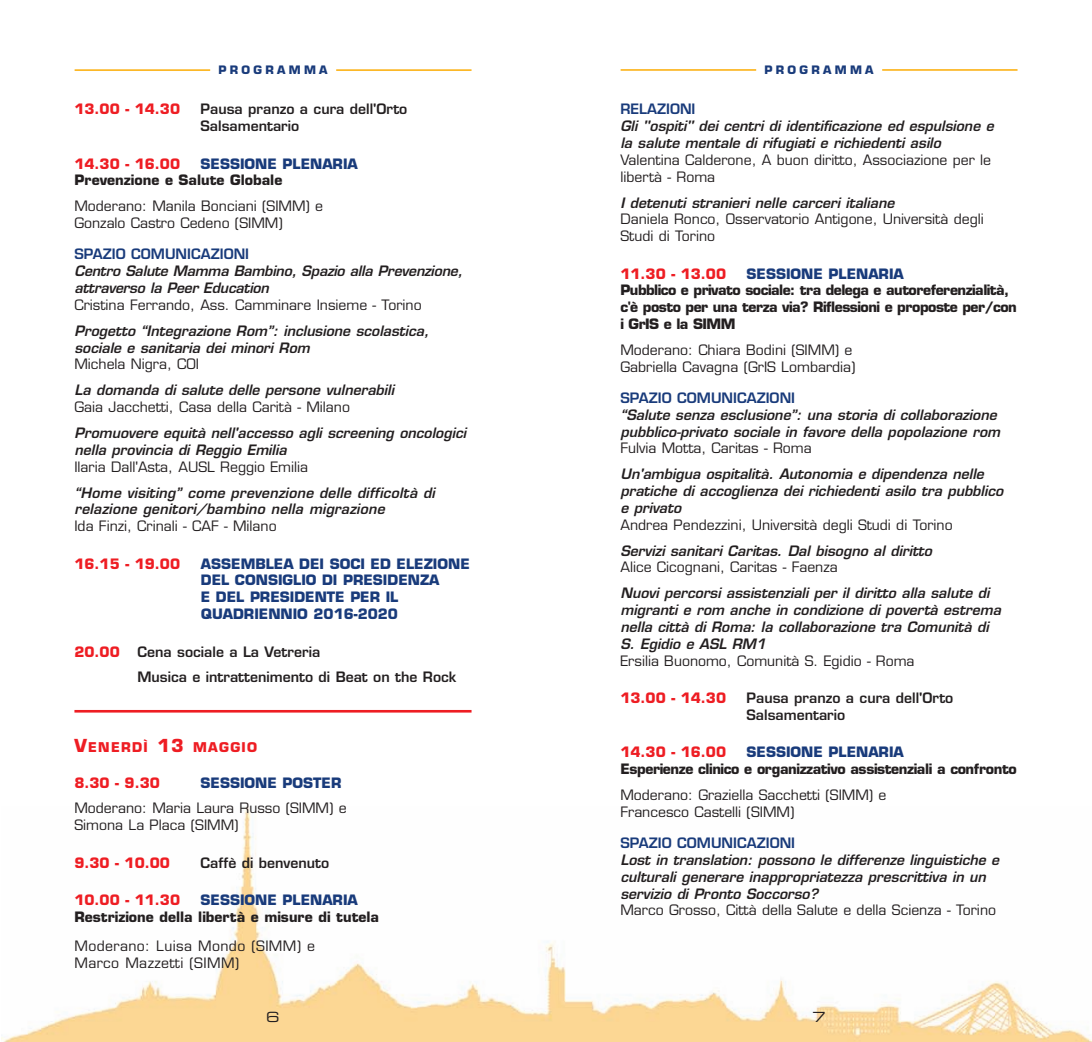
<style>
.page{position:relative;width:1092px;height:1042px;background:#fff}
.page>*{position:absolute;margin:0;border:0;box-sizing:border-box;transform-origin:0 0}
.t1{font:italic 600 14px/16.8px "Eurostile";color:#231f20}
.t2{font:14px/16.8px "Eurostile";color:#231f20}
.t3{font:700 14px/16.8px "Eurostile";letter-spacing:-.03em;color:#231f20}
.t4{font:700 14px/16.8px "Eurostile";color:#193b7b}
.t5{font:600 14px/16.8px "Eurostile";color:#231f20}
.t6{font:700 14px "Eurostile";color:#ee1d23}
.t7{font:600 14px "Eurostile";color:#193b7b}
.t8{font:700 14px "Eurostile";color:#231f20}
.t9{font:14px/16.8px "Eurostile";letter-spacing:.025em;color:#231f20}
.t10{font:14px "Eurostile Extended Two";color:#231f20}
.t11{font:700 13.12px "Eurostile";letter-spacing:.095em;color:#ee1d23}
.t12{font:700 11.38px "Eurostile";letter-spacing:.29em;color:#193b7b}
.s1{font-size:17.5px}
</style>
<div class="page">
<img style="left:2px;top:806px;width:1089px;height:236px">
<hr style="left:75px;top:69px;width:135px;height:2px;background:#fcb828">
<hr style="left:336px;top:69px;width:135px;height:2px;background:#fcb828">
<hr style="left:620px;top:69px;width:136px;height:2px;background:#fcb828">
<hr style="left:882px;top:69px;width:135px;height:2px;background:#fcb828">
<hr style="left:74px;top:710px;width:397px;height:2px;background:#ee1d23">
<p class="t12" style="left:218px;top:66px;width:110px">PROGRAMMA</p>
<p class="t12" style="left:764px;top:66px;width:110px">PROGRAMMA</p>
<p class="t6" style="left:74px;top:104px;width:107px">13.00 - 14.30</p>
<p class="t5" style="left:200px;top:102px;width:208px">Pausa pranzo a cura dell'Orto<br>Salsamentario</p>
<p class="t6" style="left:74px;top:158px;width:107px">14.30 - 16.00</p>
<p class="t4" style="left:200px;top:157px;width:159px">SESSIONE PLENARIA</p>
<p class="t8" style="left:74px;top:175px;width:209px">Prevenzione e Salute Globale</p>
<p class="t2" style="left:74px;top:199px;width:250px">Moderano: Manila Bonciani (SIMM) e<br>Gonzalo Castro Cedeno (SIMM)</p>
<p class="t7" style="left:74px;top:249px;width:176px">SPAZIO COMUNICAZIONI</p>
<p class="t1" style="left:74px;top:264px;width:389px">Centro Salute Mamma Bambino, Spazio alla Prevenzione, attraverso la Peer Education</p>
<p class="t2" style="left:74px;top:298px;width:349px">Cristina Ferrando, Ass. Camminare Insieme - Torino</p>
<p class="t1" style="left:74px;top:324px;width:356px">Progetto “Integrazione Rom”: inclusione scolastica, sociale e sanitaria dei minori Rom</p>
<p class="t2" style="left:74px;top:357px;width:126px">Michela Nigra, COI</p>
<p class="t1" style="left:74px;top:383px;width:321px">La domanda di salute delle persone vulnerabili</p>
<p class="t2" style="left:74px;top:400px;width:277px">Gaia Jacchetti, Casa della Carità - Milano</p>
<p class="t1" style="left:74px;top:426px;width:393px">Promuovere equità nell'accesso agli screening oncologici nella provincia di Reggio Emilia</p>
<p class="t2" style="left:74px;top:459px;width:235px">Ilaria Dall'Asta, AUSL Reggio Emilia</p>
<p class="t1" style="left:74px;top:485px;width:362px">“Home visiting” come prevenzione delle difficoltà di relazione genitori/bambino nella migrazione</p>
<p class="t2" style="left:74px;top:519px;width:204px">Ida Finzi, Crinali - CAF - Milano</p>
<p class="t6" style="left:74px;top:558px;width:107px">16.15 - 19.00</p>
<p class="t4" style="left:201px;top:556px;width:270px">ASSEMBLEA DEI SOCI ED ELEZIONE<br>DEL CONSIGLIO DI PRESIDENZA<br>E DEL PRESIDENTE PER IL<br>QUADRIENNIO 2016-2020</p>
<p class="t6" style="left:74px;top:646px;width:47px">20.00</p>
<p class="t5" style="left:137px;top:640px;width:320px;line-height:25.9px">Cena sociale a La Vetreria<br>Musica e intrattenimento di Beat on the Rock</p>
<p class="t11" style="left:74px;top:742px;width:184px"><span class="s1">V</span>ENERDÌ <span class="s1">13</span> MAGGIO</p>
<p class="t6" style="left:74px;top:777px;width:87px">8.30 - 9.30</p>
<p class="t4" style="left:200px;top:775px;width:142px">SESSIONE POSTER</p>
<p class="t2" style="left:74px;top:801px;width:274px">Moderano: Maria Laura Russo (SIMM) e<br>Simona La Placa (SIMM)</p>
<p class="t6" style="left:74px;top:857px;width:97px">9.30 - 10.00</p>
<p class="t5" style="left:200px;top:855px;width:130px">Caffè di benvenuto</p>
<p class="t6" style="left:74px;top:894px;width:107px">10.00 - 11.30</p>
<p class="t4" style="left:200px;top:893px;width:159px">SESSIONE PLENARIA</p>
<p class="t8" style="left:74px;top:911px;width:306px">Restrizione della libertà e misure di tutela</p>
<p class="t9" style="left:74px;top:939px;width:242px">Moderano: Luisa Mondo (SIMM) e<br>Marco Mazzetti (SIMM)</p>
<p class="t10" style="left:266px;top:1012px;width:15px">6</p>
<p class="t7" style="left:620px;top:104px;width:76px">RELAZIONI</p>
<p class="t1" style="left:620px;top:119px;width:375px">Gli "ospiti" dei centri di identificazione ed espulsione e la salute mentale di rifugiati e richiedenti asilo</p>
<p class="t2" style="left:620px;top:153px;width:372px">Valentina Calderone, A buon diritto, Associazione per le libertà - Roma</p>
<p class="t1" style="left:620px;top:195px;width:275px">I detenuti stranieri nelle carceri italiane</p>
<p class="t2" style="left:620px;top:212px;width:365px">Daniela Ronco, Osservatorio Antigone, Università degli<br>Studi di Torino</p>
<p class="t6" style="left:620px;top:268px;width:107px">11.30 - 13.00</p>
<p class="t4" style="left:746px;top:267px;width:159px">SESSIONE PLENARIA</p>
<p class="t3" style="left:620px;top:283px;width:398px">Pubblico e privato sociale: tra delega e autoreferenzialità, c'è posto per una terza via? Riflessioni e proposte per/con i GrIS e la SIMM</p>
<p class="t2" style="left:620px;top:343px;width:237px">Moderano: Chiara Bodini (SIMM) e<br>Gabriella Cavagna (GrIS Lombardia)</p>
<p class="t7" style="left:620px;top:392px;width:176px">SPAZIO COMUNICAZIONI</p>
<p class="t1" style="left:620px;top:408px;width:381px">“Salute senza esclusione”: una storia di collaborazione pubblico-privato sociale in favore della popolazione rom</p>
<p class="t2" style="left:620px;top:441px;width:193px">Fulvia Motta, Caritas - Roma</p>
<p class="t1" style="left:620px;top:467px;width:384px">Un'ambigua ospitalità. Autonomia e dipendenza nelle pratiche di accoglienza dei richiedenti asilo tra pubblico e privato</p>
<p class="t2" style="left:620px;top:518px;width:334px">Andrea Pendezzini, Università degli Studi di Torino</p>
<p class="t1" style="left:620px;top:543px;width:313px">Servizi sanitari Caritas. Dal bisogno al diritto</p>
<p class="t2" style="left:620px;top:560px;width:219px">Alice Cicognani, Caritas - Faenza</p>
<p class="t1" style="left:620px;top:586px;width:382px">Nuovi percorsi assistenziali per il diritto alla salute di migranti e rom anche in condizione di povertà estrema nella città di Roma: la collaborazione tra Comunità di S. Egidio e ASL RM1</p>
<p class="t2" style="left:620px;top:653px;width:296px">Ersilia Buonomo, Comunità S. Egidio - Roma</p>
<p class="t6" style="left:620px;top:692px;width:107px">13.00 - 14.30</p>
<p class="t5" style="left:746px;top:691px;width:208px">Pausa pranzo a cura dell'Orto<br>Salsamentario</p>
<p class="t6" style="left:620px;top:747px;width:107px">14.30 - 16.00</p>
<p class="t4" style="left:746px;top:745px;width:159px">SESSIONE PLENARIA</p>
<p class="t3" style="left:620px;top:762px;width:398px">Esperienze clinico e organizzativo assistenziali a confronto</p>
<p class="t2" style="left:620px;top:788px;width:267px">Moderano: Graziella Sacchetti (SIMM) e<br>Francesco Castelli (SIMM)</p>
<p class="t7" style="left:620px;top:837px;width:176px">SPAZIO COMUNICAZIONI</p>
<p class="t1" style="left:620px;top:853px;width:380px">Lost in translation: possono le differenze linguistiche e culturali generare inappropriatezza prescrittiva in un servizio di Pronto Soccorso?</p>
<p class="t2" style="left:620px;top:903px;width:377px">Marco Grosso, Città della Salute e della Scienza - Torino</p>
<p class="t10" style="left:812px;top:1012px;width:15px">7</p>
</div>
